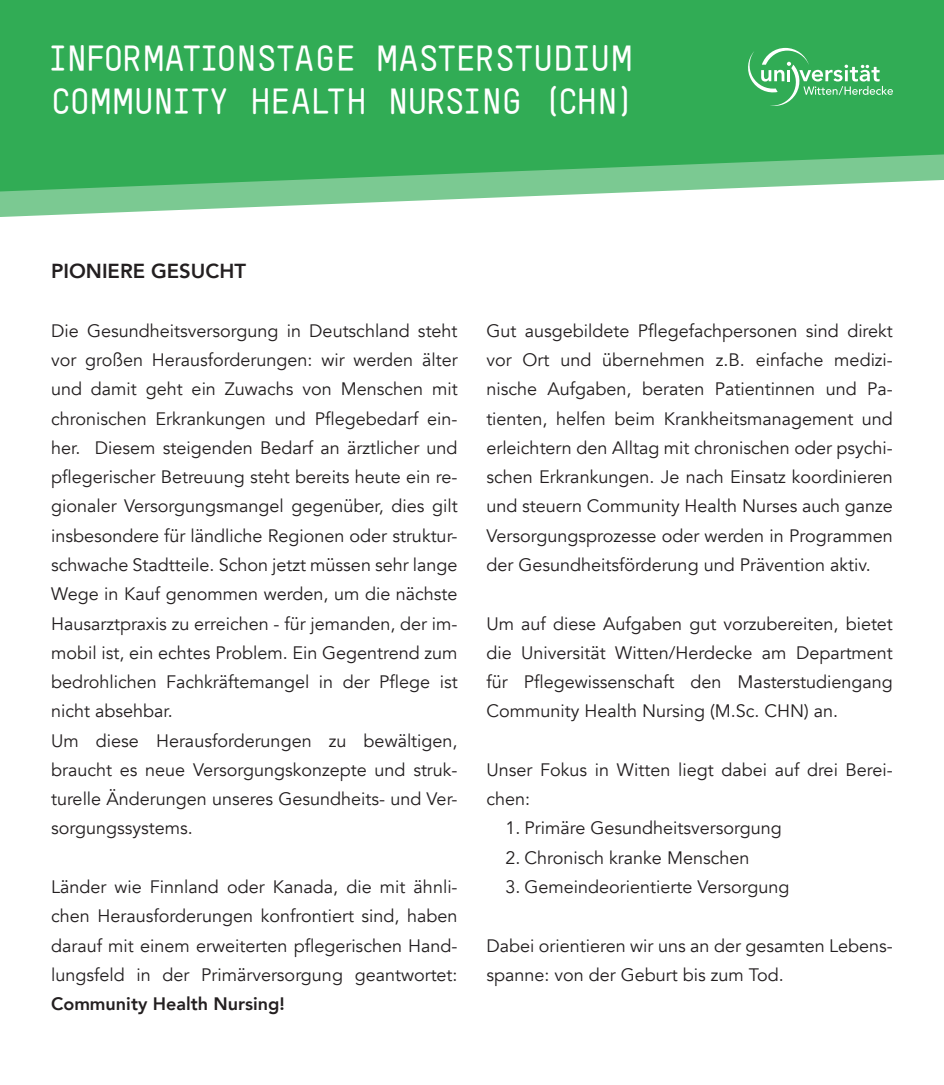
<style>
.page{position:relative;width:944px;height:1085px;background:#fff}
.page>*{position:absolute;margin:0;border:0;box-sizing:border-box;transform-origin:0 0}
.HEADLINE{font:700 36px "TSTAR Mono Round";letter-spacing:-.06em;color:#fff}
.Fließtext{font:800 20.25px "Avenir";color:#231f20}
.Fließtext-2{font:18px/29.2px "Avenir";color:#231f20;text-align:justify}
.s1{font-weight:800}
</style>
<div class="page">
<svg style="left:0;top:191px;width:661px;height:26px"></svg>
<svg style="left:0;top:0;width:944px;height:191px;background:#39af5b"></svg>
<svg style="left:748px;top:48px;width:145px;height:58px;background:#51b96f"></svg>
<p class="HEADLINE" style="left:47px;top:37px;width:587px">INFORMATIONSTAGE MASTERSTUDIUM</p>
<p class="HEADLINE" style="left:50px;top:80px;width:586px">COMMUNITY HEALTH NURSING (CHN)</p>
<p class="Fließtext" style="left:51px;top:255px;width:196px">PIONIERE GESUCHT</p>
<p class="Fließtext-2" style="left:51px;top:316px;width:408px">Die Gesundheitsversorgung in Deutschland steht vor großen Herausforderungen: wir werden älter und damit geht ein Zuwachs von Menschen mit chronischen Erkrankungen und Pflegebedarf ein&shy;her. Diesem steigenden Bedarf an ärztlicher und pflegerischer Betreuung steht bereits heute ein re&shy;gionaler Versorgungsmangel gegenüber, dies gilt insbesondere für ländliche Regionen oder struktur&shy;schwache Stadtteile. Schon jetzt müssen sehr lange Wege in Kauf genommen werden, um die nächste Hausarztpraxis zu erreichen - für jemanden, der im&shy;mobil ist, ein echtes Problem. Ein Gegentrend zum bedrohlichen Fachkräftemangel in der Pflege ist nicht absehbar.</p>
<p class="Fließtext-2" style="left:51px;top:726px;width:408px">Um diese Herausforderungen zu bewältigen, braucht es neue Versorgungskonzepte und struk&shy;turelle Änderungen unseres Gesundheits- und Ver&shy;sorgungssystems.</p>
<p class="Fließtext-2" style="left:51px;top:872px;width:408px">Länder wie Finnland oder Kanada, die mit ähnli&shy;chen Herausforderungen konfrontiert sind, haben darauf mit einem erweiterten pflegerischen Hand&shy;lungsfeld in der Primärversorgung geantwortet:<br><span class="s1">Community Health Nursing!</span></p>
<p class="Fließtext-2" style="left:486px;top:316px;width:408px">Gut ausgebildete Pflegefachpersonen sind direkt vor Ort und übernehmen z.B. einfache medizi&shy;nische Aufgaben, beraten Patientinnen und Pa&shy;tienten, helfen beim Krankheitsmanagement und erleichtern den Alltag mit chronischen oder psychi&shy;schen Erkrankungen. Je nach Einsatz koordinieren und steuern Community Health Nurses auch ganze Versorgungsprozesse oder werden in Programmen der Gesundheitsförderung und Prävention aktiv.</p>
<p class="Fließtext-2" style="left:486px;top:609px;width:408px">Um auf diese Aufgaben gut vorzubereiten, bietet die Universität Witten/Herdecke am Department für Pflegewissenschaft den Masterstudiengang Community Health Nursing (M.Sc. CHN) an.</p>
<p class="Fließtext-2" style="left:486px;top:755px;width:408px">Unser Fokus in Witten liegt dabei auf drei Berei&shy;chen:</p>
<p class="Fließtext-2" style="left:505px;top:813px;width:278px">1. Primäre Gesundheitsversorgung</p>
<p class="Fließtext-2" style="left:505px;top:843px;width:245px">2. Chronisch kranke Menschen</p>
<p class="Fließtext-2" style="left:505px;top:872px;width:286px">3. Gemeindeorientierte Versorgung</p>
<p class="Fließtext-2" style="left:486px;top:930px;width:408px">Dabei orientieren wir uns an der gesamten Lebens&shy;spanne: von der Geburt bis zum Tod.</p>
</div>
